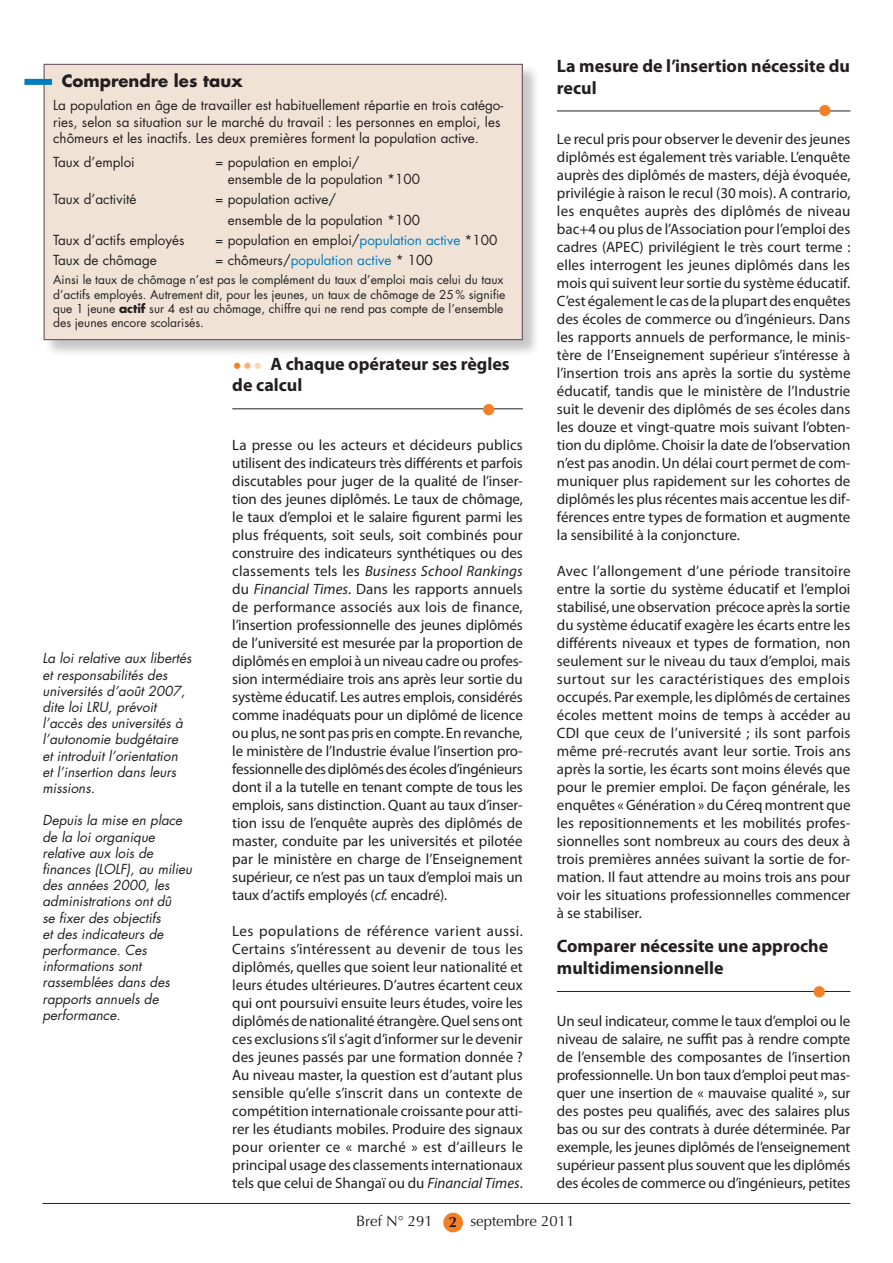
<style>
.page{position:relative;width:893px;height:1263px;background:#fff}
.page>*{position:absolute;margin:0;border:0;box-sizing:border-box;transform-origin:0 0}
.INTERTITRES{font:700 18px/21.6px "Myriad Pro";color:#231f20}
.TITREENCADRE{font:700 16.5px "Futura";color:#231f20}
.t1{font:300 16.5px "Futura";color:#f48026}
.TEXTE{font:15px/18px "Myriad Pro";color:#231f20;text-align:justify}
.t2{font:15px "Optima";color:#231f20}
.t3{font:700 15px "Optima";color:#231f20}
.ENCARTS{font:italic 13.5px/16.2px "Futura";color:#231f20}
.t4{font:13.5px/16.2px "Futura";color:#231f20}
.t5{font:13.5px "Futura";color:#007cc2}
.t6{font:12px/14.4px "Futura";color:#231f20}
.s1{color:#007cc2}
.s2{color:#231f20}
.s3{font-weight:700}
.s4{color:#faae74}
.s5{color:#fdd4b2}
.s6{font-style:italic}
</style>
<div class="page">
<hr style="left:43px;top:1203px;width:807px;height:1px;background:#231f20">
<div style="left:443px;top:1213px;width:20px;height:19px;background:#f48026;border-radius:50%"></div>
<hr style="left:232px;top:408px;width:291px;height:1px;background:#231f20">
<hr style="left:557px;top:111px;width:293px;height:1px;background:#231f20">
<hr style="left:557px;top:991px;width:293px;height:1px;background:#231f20">
<div style="left:44px;top:65px;width:496px;height:292px;background:#231f20;opacity:.25"></div>
<div style="left:44px;top:64px;width:478px;height:276px;background:#f1e2d6"></div>
<div style="left:44px;top:64px;width:479px;height:276px;border:1px solid #6c5560"></div>
<div style="left:24px;top:79px;width:28px;height:6px;background:#007cc2"></div>
<div style="left:819px;top:105px;width:11px;height:11px;background:#f48026;border-radius:50%"></div>
<div style="left:483px;top:404px;width:11px;height:11px;background:#f48026;border-radius:50%"></div>
<div style="left:814px;top:986px;width:11px;height:11px;background:#f48026;border-radius:50%"></div>
<p class="TITREENCADRE" style="left:62px;top:69px;width:183px">Comprendre les taux</p>
<p class="t4" style="left:53px;top:97px;width:452px">La population en âge de travailler est habituellement répartie en trois catégo&shy;ries, selon sa situation sur le marché du travail : les personnes en emploi, les chômeurs et les inactifs. Les deux premières forment la population active.</p>
<p class="t4" style="left:53px;top:154px;width:83px">Taux d’emploi</p>
<p class="t4" style="left:215px;top:154px;width:146px">= population en emploi/</p>
<p class="t4" style="left:228px;top:170px;width:194px">ensemble de la population *100</p>
<p class="t4" style="left:53px;top:191px;width:85px">Taux d’activité</p>
<p class="t4" style="left:215px;top:191px;width:123px">= population active/</p>
<p class="t4" style="left:228px;top:211px;width:194px">ensemble de la population *100</p>
<p class="t4" style="left:53px;top:232px;width:133px">Taux d’actifs employés</p>
<p class="t4" style="left:215px;top:232px;width:284px">= population en emploi/<span class="s1">population active</span> *100</p>
<p class="t4" style="left:53px;top:252px;width:105px">Taux de chômage</p>
<p class="t5" style="left:215px;top:251px;width:219px"><span class="s2">= chômeurs/</span>population active <span class="s2">* 100</span></p>
<p class="t6" style="left:53px;top:272px;width:454px">Ainsi le taux de chômage n’est pas le complément du taux d’emploi mais celui du taux d’actifs employés. Autrement dit, pour les jeunes, un taux de chômage de 25% signifie que 1 jeune <span class="s3">actif</span> sur 4 est au chômage, chiffre qui ne rend pas compte de l’ensemble des jeunes encore scolarisés.</p>
<p class="ENCARTS" style="left:43px;top:650px;width:151px">La loi relative aux libertés et responsabilités des universités d’août 2007, dite loi LRU, prévoit l’accès des universités à l’autonomie budgétaire et introduit l’orientation<br>et l’insertion dans leurs missions.</p>
<p class="ENCARTS" style="left:43px;top:812px;width:151px">Depuis la mise en place de la loi organique relative aux lois de finances (LOLF), au milieu des années 2000, les administrations ont dû<br>se fixer des objectifs<br>et des indicateurs de performance. Ces informations sont rassemblées dans des rapports annuels de performance.</p>
<p class="INTERTITRES" style="left:232px;top:352px;width:279px;text-indent:38px">A chaque opérateur ses règles de calcul</p>
<p class="t1" style="left:232px;top:355px;width:32px">•<span class="s4">•</span><span class="s5">•</span></p>
<p class="TEXTE" style="left:232px;top:436px;width:292px">La presse ou les acteurs et décideurs publics utilisent des indicateurs très différents et parfois discutables pour juger de la qualité de l’inser&shy;tion des jeunes diplômés. Le taux de chômage, le taux d’emploi et le salaire figurent parmi les plus fréquents, soit seuls, soit combinés pour construire des indicateurs synthétiques ou des classements tels les <span class="s6">Business School Rankings </span>du <span class="s6">Financial Times</span>. Dans les rapports annuels de performance associés aux lois de finance, l’insertion professionnelle des jeunes diplômés de l’université est mesurée par la proportion de diplômés en emploi à un niveau cadre ou profes&shy;sion intermédiaire trois ans après leur sortie du système éducatif. Les autres emplois, considérés comme inadéquats pour un diplômé de licence ou plus, ne sont pas pris en compte. En revanche, le ministère de l’Industrie évalue l’insertion pro&shy;fessionnelle des diplômés des écoles d’ingénieurs dont il a la tutelle en tenant compte de tous les emplois, sans distinction. Quant au taux d’inser&shy;tion issu de l’enquête auprès des diplômés de master, conduite par les universités et pilotée par le ministère en charge de l’Enseignement supérieur, ce n’est pas un taux d’emploi mais un taux d’actifs employés (<span class="s6">cf.</span> encadré).</p>
<p class="TEXTE" style="left:232px;top:922px;width:292px">Les populations de référence varient aussi.<br>Certains s’intéressent au devenir de tous les diplômés, quelles que soient leur nationalité et leurs études ultérieures. D’autres écartent ceux qui ont poursuivi ensuite leurs études, voire les diplômés de nationalité étrangère. Quel sens ont ces exclusions s’il s’agit d’informer sur le devenir des jeunes passés par une formation donnée ?<br>Au niveau master, la question est d’autant plus sensible qu’elle s’inscrit dans un contexte de compétition internationale croissante pour atti&shy;rer les étudiants mobiles. Produire des signaux pour orienter ce « marché » est d’ailleurs le principal usage des classements internationaux tels que celui de Shangaï ou du <span class="s6">Financial Times</span>.</p>
<p class="INTERTITRES" style="left:557px;top:55px;width:295px">La mesure de l’insertion nécessite du recul</p>
<p class="TEXTE" style="left:557px;top:130px;width:295px">Le recul pris pour observer le devenir des jeunes diplômés est également très variable. L’enquête auprès des diplômés de masters, déjà évoquée, privilégie à raison le recul (30 mois). A contrario, les enquêtes auprès des diplômés de niveau bac+4 ou plus de l’Association pour l’emploi des cadres (APEC) privilégient le très court terme : elles interrogent les jeunes diplômés dans les mois qui suivent leur sortie du système éducatif.<br>C’est également le cas de la plupart des enquêtes des écoles de commerce ou d’ingénieurs. Dans les rapports annuels de performance, le minis&shy;tère de l’Enseignement supérieur s’intéresse à l’insertion trois ans après la sortie du système éducatif, tandis que le ministère de l’Industrie suit le devenir des diplômés de ses écoles dans les douze et vingt-quatre mois suivant l’obten&shy;tion du diplôme. Choisir la date de l’observation n’est pas anodin. Un délai court permet de com&shy;muniquer plus rapidement sur les cohortes de diplômés les plus récentes mais accentue les dif&shy;férences entre types de formation et augmente la sensibilité à la conjoncture.</p>
<p class="TEXTE" style="left:557px;top:562px;width:295px">Avec l’allongement d’une période transitoire entre la sortie du système éducatif et l’emploi stabilisé, une observation précoce après la sortie du système éducatif exagère les écarts entre les différents niveaux et types de formation, non seulement sur le niveau du taux d’emploi, mais surtout sur les caractéristiques des emplois occupés. Par exemple, les diplômés de certaines écoles mettent moins de temps à accéder au CDI que ceux de l’université ; ils sont parfois même pré-recrutés avant leur sortie. Trois ans après la sortie, les écarts sont moins élevés que pour le premier emploi. De façon générale, les enquêtes « Génération » du Céreq montrent que les repositionnements et les mobilités profes&shy;sionnelles sont nombreux au cours des deux à trois premières années suivant la sortie de for&shy;mation. Il faut attendre au moins trois ans pour voir les situations professionnelles commencer à se stabiliser.</p>
<p class="INTERTITRES" style="left:557px;top:935px;width:273px">Comparer nécessite une approche multidimensionnelle</p>
<p class="TEXTE" style="left:557px;top:1012px;width:295px">Un seul indicateur, comme le taux d’emploi ou le niveau de salaire, ne suffit pas à rendre compte de l’ensemble des composantes de l’insertion professionnelle. Un bon taux d’emploi peut mas&shy;quer une insertion de « mauvaise qualité », sur des postes peu qualifiés, avec des salaires plus bas ou sur des contrats à durée déterminée. Par exemple, les jeunes diplômés de l’enseignement supérieur passent plus souvent que les diplômés des écoles de commerce ou d’ingénieurs, petites</p>
<p class="t2" style="left:356px;top:1212px;width:78px">Bref N° 291</p>
<p class="t2" style="left:470px;top:1212px;width:106px">septembre 2011</p>
<p class="t3" style="left:449px;top:1213px;width:10px">2</p>
</div>
